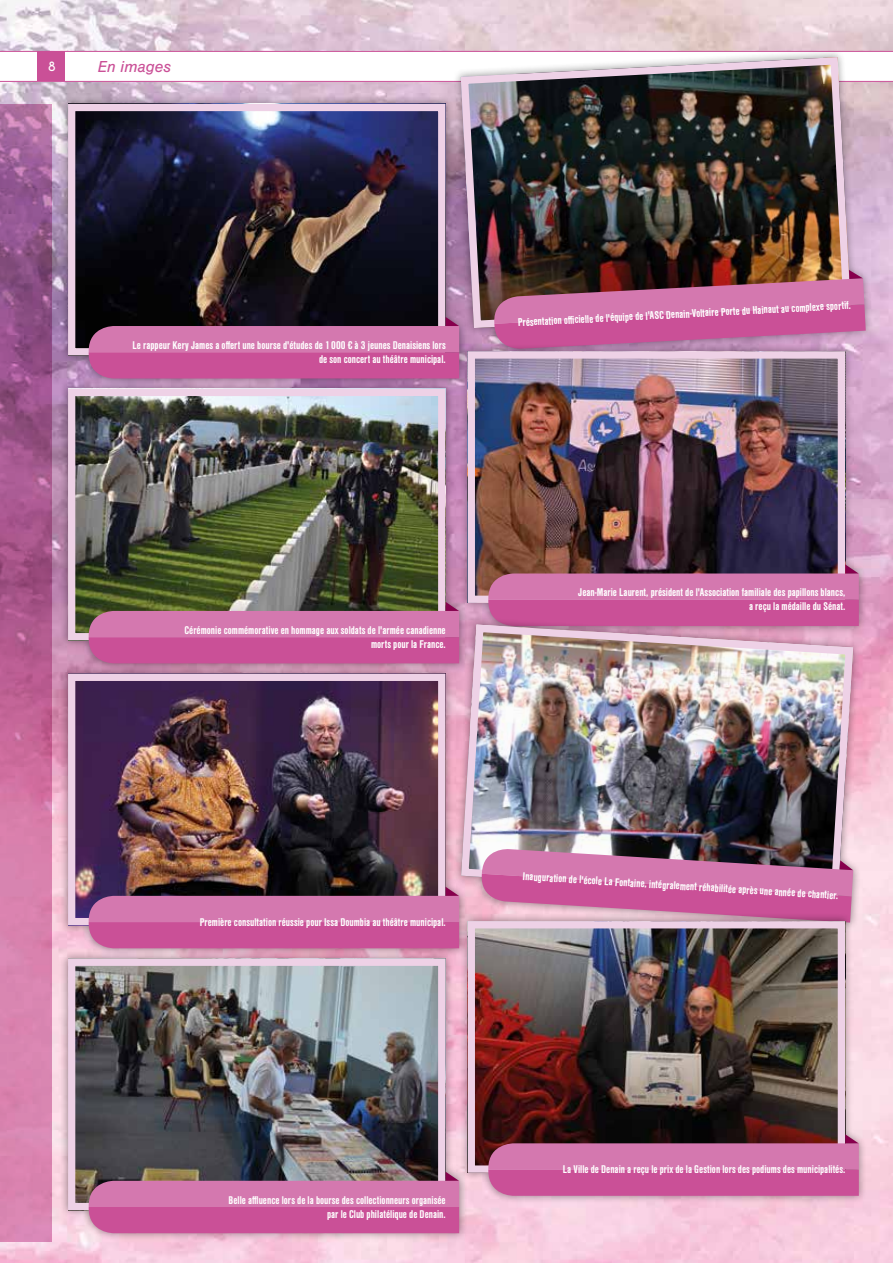
<style>
.page{position:relative;width:893px;height:1263px;background:#fff}
.page>*{position:absolute;margin:0;border:0;box-sizing:border-box;transform-origin:0 0}
.t1{font:italic 16.5px "Nimbus San";color:#ca5097}
.t2{font:700 12px "Caviar Dreams";color:#fff}
.t3{font:700 11.7px/14px "Nimbus San Con";color:#fff;text-align:right}
</style>
<div class="page">
<img style="left:0;top:0;width:893px;height:1263px">
<svg style="left:0;top:104px;width:51px;height:1138px;background:#b96a9b"></svg>
<div style="left:0;top:51px;width:893px;height:31px;background:#fff"></div>
<hr style="left:0;top:51px;width:893px;height:1px;background:#ca5097">
<hr style="left:0;top:81px;width:893px;height:1px;background:#ca5097">
<div style="left:37px;top:52px;width:28px;height:29px;background:#ca5097"></div>
<div style="left:60px;top:96px;width:407px;height:291px;background:#000;opacity:.4"></div>
<img style="left:76px;top:112px;width:361px;height:235px">
<div style="left:68px;top:104px;width:377px;height:251px;border:7px solid #eed1e6"></div>
<svg style="left:89px;top:317px;width:370px;height:61px;background:#b1578d"></svg>
<div style="left:60px;top:381px;width:407px;height:291px;background:#000;opacity:.4"></div>
<img style="left:76px;top:397px;width:361px;height:235px">
<div style="left:68px;top:389px;width:377px;height:251px;border:7px solid #eed1e6"></div>
<svg style="left:89px;top:602px;width:370px;height:61px;background:#bc6393"></svg>
<div style="left:60px;top:666px;width:407px;height:291px;background:#000;opacity:.4"></div>
<img style="left:76px;top:682px;width:361px;height:235px">
<div style="left:68px;top:674px;width:377px;height:251px;border:7px solid #eed1e6"></div>
<svg style="left:89px;top:887px;width:370px;height:61px;background:#b55990"></svg>
<div style="left:60px;top:951px;width:407px;height:291px;background:#000;opacity:.4"></div>
<img style="left:76px;top:966px;width:361px;height:236px">
<div style="left:68px;top:958px;width:377px;height:252px;border:7px solid #eed1e6"></div>
<svg style="left:89px;top:1172px;width:370px;height:61px;background:#bf6498"></svg>
<div style="left:453px;top:49px;width:420px;height:308px;background:#000;opacity:.4"></div>
<img style="left:457px;top:53px;width:398px;height:279px">
<svg style="left:493px;top:270px;width:373px;height:73px;background:#ae5883"></svg>
<div style="left:460px;top:343px;width:407px;height:291px;background:#000;opacity:.4"></div>
<img style="left:476px;top:359px;width:361px;height:236px">
<div style="left:468px;top:351px;width:377px;height:252px;border:7px solid #eed1e6"></div>
<svg style="left:488px;top:564px;width:371px;height:53px;background:#b75e91"></svg>
<div style="left:453px;top:617px;width:408px;height:313px;background:#000;opacity:.4"></div>
<img style="left:457px;top:621px;width:400px;height:281px">
<svg style="left:480px;top:847px;width:373px;height:66px;background:#bb6798"></svg>
<div style="left:460px;top:913px;width:407px;height:291px;background:#000;opacity:.4"></div>
<img style="left:476px;top:929px;width:361px;height:236px">
<div style="left:468px;top:921px;width:377px;height:252px;border:7px solid #eed1e6"></div>
<svg style="left:488px;top:1134px;width:371px;height:62px;background:#b7588d"></svg>
<p class="t2" style="left:48px;top:59px;width:9px">8</p>
<h1 class="t1" style="left:98px;top:57px;width:75px">En images</h1>
<p class="t3" style="left:132px;top:338px;width:315px">Le rappeur Kery James a offert une bourse d'études de 1 000 € à 3 jeunes Denaisiens lors de son concert au théâtre municipal.</p>
<p class="t3" style="left:518px;top:316px;width:335px;rotate:-3deg">Présentation offi cielle de l'équipe de l'ASC Denain-Voltaire Porte du Hainaut au complexe sportif.</p>
<p class="t3" style="left:185px;top:623px;width:263px">Cérémonie commémorative en hommage aux soldats de l'armée canadienne morts pour la France.</p>
<p class="t3" style="left:578px;top:586px;width:269px">Jean-Marie Laurent, président de l'Association familiale des papillons blancs, a reçu la médaille du Sénat.</p>
<p class="t3" style="left:200px;top:915px;width:247px">Première consultation réussie pour Issa Doumbia au théâtre municipal.</p>
<p class="t3" style="left:523px;top:871px;width:318px;rotate:3deg">Inauguration de l'école La Fontaine, intégralement réhabilitée après une année de chantier.</p>
<p class="t3" style="left:229px;top:1193px;width:219px">Belle affluence lors de la bourse des collectionneurs organisée par le Club philatélique de Denain.</p>
<p class="t3" style="left:563px;top:1162px;width:284px">La Ville de Denain a reçu le prix de la Gestion lors des podiums des municipalités.</p>
</div>
